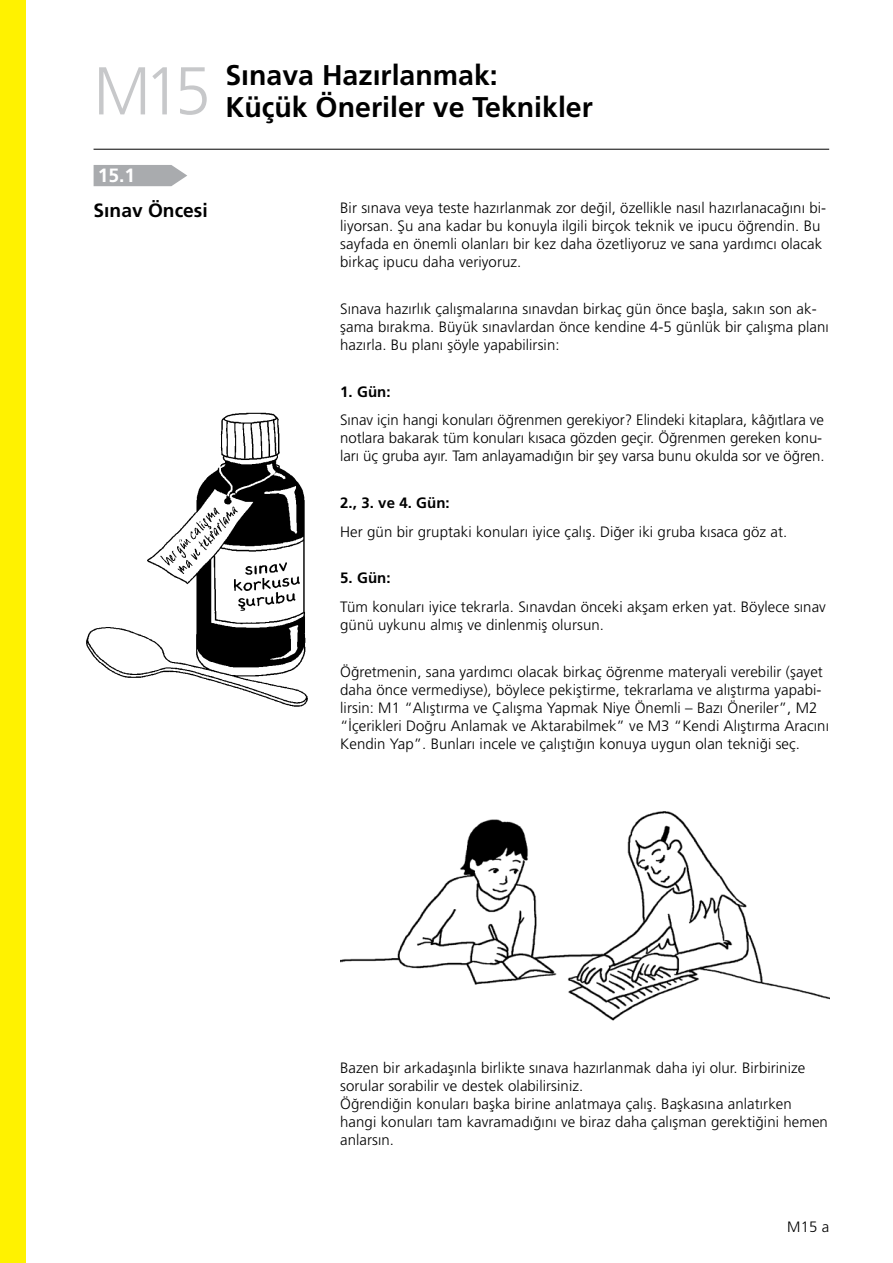
<style>
.page{position:relative;width:893px;height:1263px;background:#fff}
.page>*{position:absolute;margin:0;border:0;box-sizing:border-box;transform-origin:0 0}
.t1{font:300 67.5px "Frutiger LT Pro";color:#c7c8ca;scale:.95 1}
.t2{font:700 28.5px "Frutiger LT Pro";color:#000}
.t3{font:700 19.2px "Frutiger LT Pro";color:#000}
.t4{font:700 19.2px "Frutiger LT Pro";color:#fff}
.t5{font:300 15px/18px "Frutiger LT Pro";letter-spacing:.005em;color:#000}
.t6{font:700 15px "Frutiger LT Pro";letter-spacing:.005em;color:#000}
</style>
<div class="page">
<img style="left:86px;top:412px;width:222px;height:295px">
<hr style="left:94px;top:149px;width:735px;height:1px;background:#000">
<svg style="left:94px;top:165px;width:93px;height:21px;background:#afb1b4"></svg>
<img style="left:340px;top:811px;width:489px;height:210px">
<div style="left:0;top:0;width:26px;height:1263px;background:#fff200"></div>
<h1 class="t1" style="left:94px;top:52px;width:125px">M15</h1>
<p class="t4" style="left:98px;top:164px;width:39px">15.1</p>
<p class="t3" style="left:94px;top:199px;width:116px">Sınav Öncesi</p>
<h2 class="t2" style="left:225px;top:59px;width:274px">Sınava Hazırlanmak:</h2>
<h2 class="t2" style="left:225px;top:90px;width:369px">Küçük Öneriler ve Teknikler</h2>
<p class="t5" style="left:340px;top:199px;width:487px">Bir sınava veya teste hazırlanmak zor değil, özellikle nasıl hazırlanacağını bi&shy;liyorsan. Şu ana kadar bu konuyla ilgili birçok teknik ve ipucu öğrendin. Bu sayfada en önemli olanları bir kez daha özetliyoruz ve sana yardımcı olacak birkaç ipucu daha veriyoruz.</p>
<p class="t5" style="left:340px;top:300px;width:490px">Sınava hazırlık çalışmalarına sınavdan birkaç gün önce başla, sakın son ak&shy;şama bırakma. Büyük sınavlardan önce kendine 4-5 günlük bir çalışma planı hazırla. Bu planı şöyle yapabilirsin:</p>
<p class="t6" style="left:340px;top:383px;width:52px">1. Gün:</p>
<p class="t5" style="left:340px;top:411px;width:486px">Sınav için hangi konuları öğrenmen gerekiyor? Elindeki kitaplara, kâğıtlara ve notlara bakarak tüm konuları kısaca gözden geçir. Öğrenmen gereken konu&shy;ları üç gruba ayır. Tam anlayamadığın bir şey varsa bunu okulda sor ve öğren.</p>
<p class="t6" style="left:340px;top:494px;width:111px">2., 3. ve 4. Gün:</p>
<p class="t5" style="left:340px;top:522px;width:449px">Her gün bir gruptaki konuları iyice çalış. Diğer iki gruba kısaca göz at.</p>
<p class="t6" style="left:340px;top:569px;width:52px">5. Gün:</p>
<p class="t5" style="left:340px;top:598px;width:487px">Tüm konuları iyice tekrarla. Sınavdan önceki akşam erken yat. Böylece sınav günü uykunu almış ve dinlenmiş olursun.</p>
<p class="t5" style="left:340px;top:662px;width:490px">Öğretmenin, sana yardımcı olacak birkaç öğrenme materyali verebilir (şayet daha önce vermediyse), böylece pekiştirme, tekrarlama ve alıştırma yapabi&shy;lirsin: M1 “Alıştırma ve Çalışma Yapmak Niye Önemli – Bazı Öneriler”, M2 “İçerikleri Doğru Anlamak ve Aktarabilmek” ve M3 “Kendi Alıştırma Aracını Kendin Yap”. Bunları incele ve çalıştığın konuya uygun olan tekniği seç.</p>
<p class="t5" style="left:340px;top:1058px;width:489px">Bazen bir arkadaşınla birlikte sınava hazırlanmak daha iyi olur. Birbirinize sorular sorabilir ve destek olabilirsiniz.<br>Öğrendiğin konuları başka birine anlatmaya çalış. Başkasına anlatırken hangi konuları tam kavramadığını ve biraz daha çalışman gerektiğini hemen anlarsın.</p>
<p class="t5" style="left:787px;top:1217px;width:43px">M15 a</p>
</div>
